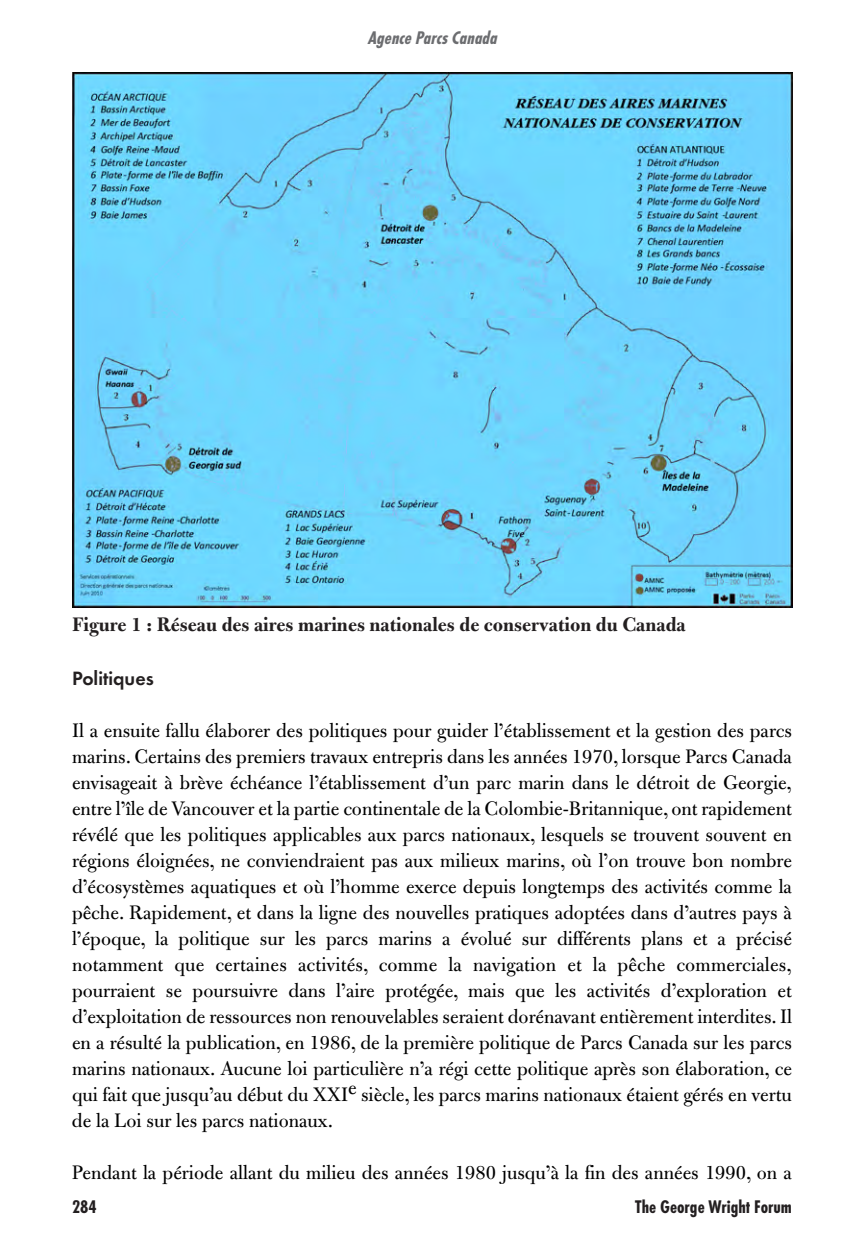
<style>
.page{position:relative;width:864px;height:1260px;background:#fff}
.page>*{position:absolute;margin:0;border:0;box-sizing:border-box;transform-origin:0 0}
.t1{font:21px/26px "Bulmer";color:#000;text-align:justify}
.t2{font:700 21px "Bulmer";color:#231f20}
.t3{font:700 20px "Function";color:#231f20}
.t4{font:700 19px "Function Cond";color:#231f20}
.t5{font:italic 700 19px "Function Cond";color:#6c6d70}
</style>
<div class="page">
<img style="left:72px;top:73px;width:720px;height:535px">
<p class="t5" style="left:367px;top:26px;width:131px">Agence Parcs Canada</p>
<p class="t2" style="left:72px;top:617px;width:615px">Figure 1 : Réseau des aires marines nationales de conservation du Canada</p>
<p class="t3" style="left:72px;top:666px;width:83px">Politiques</p>
<p class="t1" style="left:72px;top:720px;width:722px">Il a ensuite fallu élaborer des politiques pour guider l’établissement et la gestion des parcs marins. Certains des premiers travaux entrepris dans les années 1970, lorsque Parcs Canada envisageait à brève échéance l’établissement d’un parc marin dans le détroit de Georgie, entre l’île de Vancouver et la partie continentale de la Colombie-Britannique, ont rapidement révélé que les politiques applicables aux parcs nationaux, lesquels se trouvent souvent en régions éloignées, ne conviendraient pas aux milieux marins, où l’on trouve bon nombre d’écosystèmes aquatiques et où l’homme exerce depuis longtemps des activités comme la pêche. Rapidement, et dans la ligne des nouvelles pratiques adoptées dans d’autres pays à l’époque, la politique sur les parcs marins a évolué sur différents plans et a précisé notamment que certaines activités, comme la navigation et la pêche commerciales, pourraient se poursuivre dans l’aire protégée, mais que les activités d’exploration et d’exploitation de ressources non renouvelables seraient dorénavant entièrement interdites. Il en a résulté la publication, en 1986, de la première politique de Parcs Canada sur les parcs marins nationaux. Aucune loi particulière n’a régi cette politique après son élaboration, ce qui fait que jusqu’au début du XXIe siècle, les parcs marins nationaux étaient gérés en vertu de la Loi sur les parcs nationaux.</p>
<p class="t1" style="left:72px;top:1162px;width:721px">Pendant la période allant du milieu des années 1980 jusqu’à la fin des années 1990, on a</p>
<p class="t4" style="left:72px;top:1195px;width:26px">284</p>
<p class="t4" style="left:635px;top:1195px;width:158px">The George Wright Forum</p>
</div>
